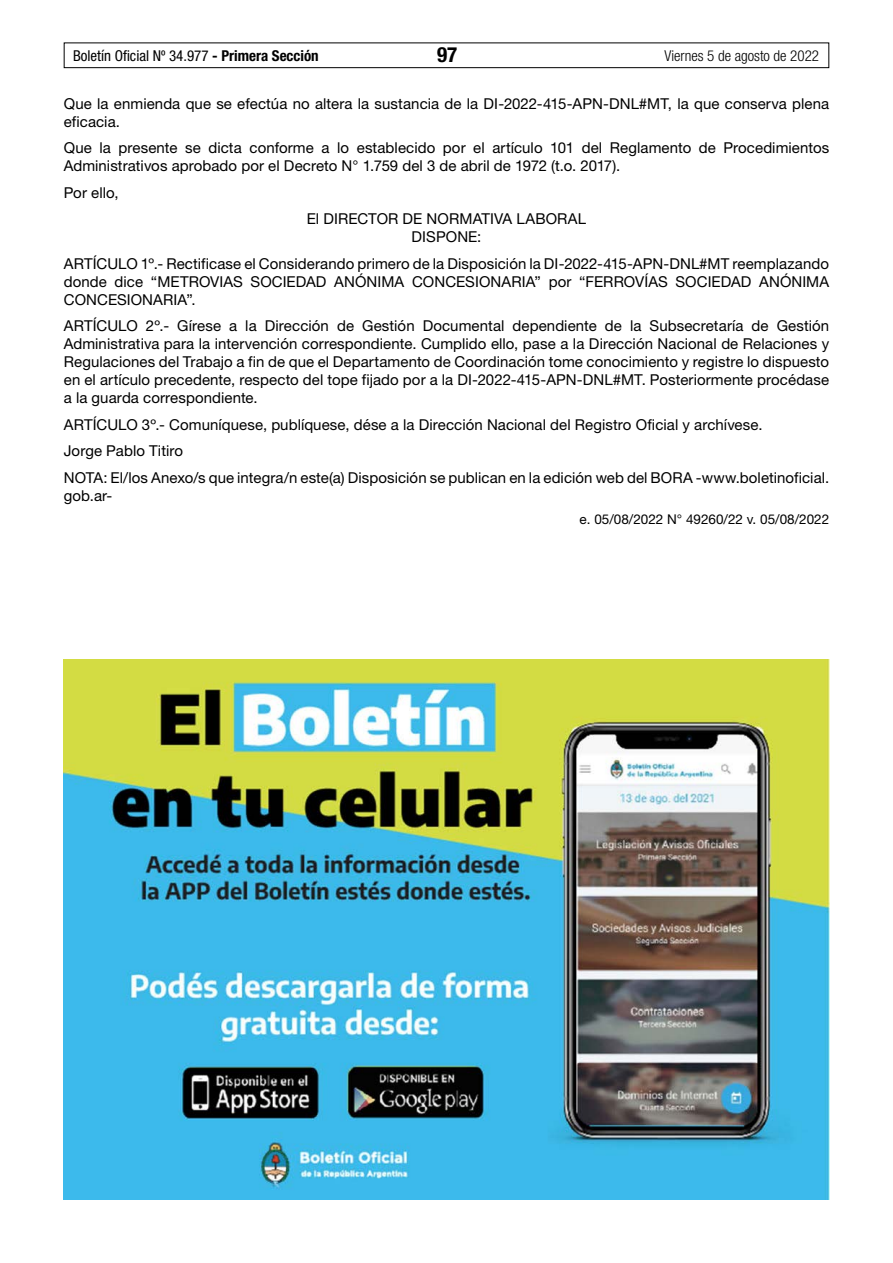
<style>
.page{position:relative;width:893px;height:1263px;background:#fff}
.page>*{position:absolute;margin:0;border:0;box-sizing:border-box;transform-origin:0 0}
.t1{font:700 condensed 21px "Helvetica Neue LT Std";color:#000}
.t2{font:15px/18px "Helvetica Neue LT Std";letter-spacing:.005em;color:#000}
.t3{font:condensed 15px "Helvetica Neue LT Std";color:#000}
.t4{font:300 condensed 15px "Helvetica Neue LT Std";color:#000}
.t5{font:13.5px "Helvetica Neue LT Std";color:#000}
.s1{font-weight:700}
</style>
<div class="page">
<div style="left:64px;top:43px;width:765px;height:25px;border:1px solid #000"></div>
<img style="left:64px;top:659px;width:765px;height:540px">
<p class="t3" style="left:73px;top:47px;width:247px">Boletín Oficial Nº 34.977 <span class="s1">- Primera Sección</span></p>
<h1 class="t1" style="left:437px;top:42px;width:22px">97</h1>
<p class="t4" style="left:665px;top:47px;width:156px">Viernes 5 de agosto de 2022</p>
<p class="t2" style="left:64px;top:94px;width:767px">Que la enmienda que se efectúa no altera la sustancia de la DI-2022-415-APN-DNL#MT, la que conserva plena eficacia.</p>
<p class="t2" style="left:64px;top:138px;width:767px">Que la presente se dicta conforme a lo establecido por el artículo 101 del Reglamento de Procedimientos<br>Administrativos aprobado por el Decreto N° 1.759 del 3 de abril de 1972 (t.o. 2017).</p>
<p class="t2" style="left:64px;top:183px;width:56px">Por ello,</p>
<p class="t2" style="left:307px;top:209px;width:281px;text-align:center">El DIRECTOR DE NORMATIVA LABORAL<br>DISPONE:</p>
<p class="t2" style="left:64px;top:254px;width:767px;text-align:justify">ARTÍCULO 1º.- Rectificase el Considerando primero de la Disposición la DI-2022-415-APN-DNL#MT reemplazando donde dice “METROVIAS SOCIEDAD ANÓNIMA CONCESIONARIA” por “FERROVÍAS SOCIEDAD ANÓNIMA CONCESIONARIA”.</p>
<p class="t2" style="left:64px;top:316px;width:767px;text-align:justify">ARTÍCULO 2º.- Gírese a la Dirección de Gestión Documental dependiente de la Subsecretaría de Gestión Administrativa para la intervención correspondiente. Cumplido ello, pase a la Dirección Nacional de Relaciones y Regulaciones del Trabajo a fin de que el Departamento de Coordinación tome conocimiento y registre lo dispuesto en el artículo precedente, respecto del tope fijado por a la DI-2022-415-APN-DNL#MT. Posteriormente procédase a la guarda correspondiente.</p>
<p class="t2" style="left:64px;top:411px;width:767px;line-height:26.5px">ARTÍCULO 3º.- Comuníquese, publíquese, dése a la Dirección Nacional del Registro Oficial y archívese.<br>Jorge Pablo Titiro<br>NOTA: El/los Anexo/s que integra/n este(a) Disposición se publican en la edición web del BORA -www.boletinoficial.</p>
<p class="t2" style="left:64px;top:486px;width:50px">gob.ar-</p>
<p class="t5" style="left:580px;top:511px;width:251px">e. 05/08/2022 N° 49260/22 v. 05/08/2022</p>
</div>
